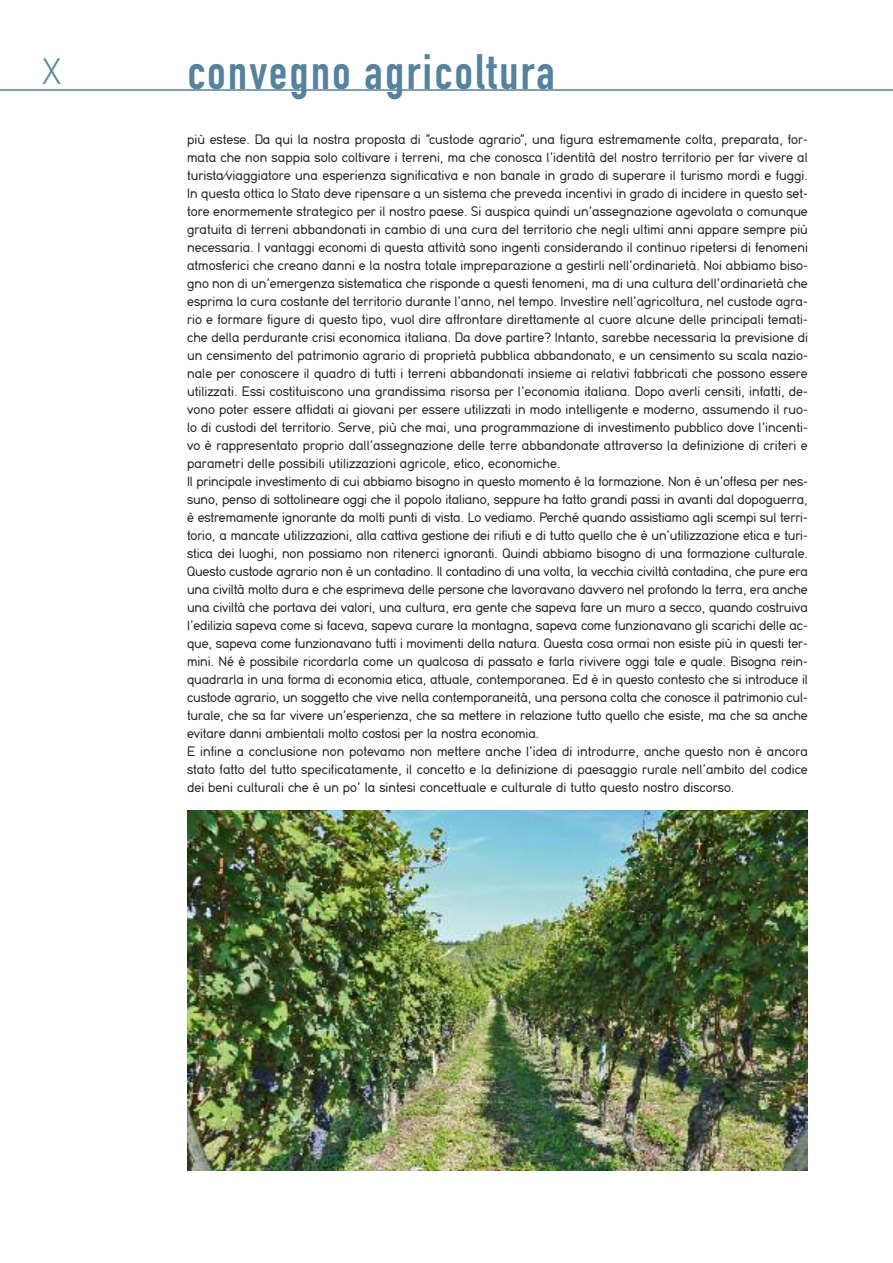
<style>
.page{position:relative;width:893px;height:1263px;background:#fff}
.page>*{position:absolute;margin:0;border:0;box-sizing:border-box;transform-origin:0 0}
.t1{font:700 48.9px "DIN Condensed";letter-spacing:.05em;color:#55829d}
.t2{font:36px "DIN Light Alternate";color:#55829d}
.t3{font:14.25px/18px "Din 17";color:#272526}
</style>
<div class="page">
<hr style="left:0;top:89px;width:893px;height:2px;background:#55829d">
<img style="left:187px;top:810px;width:621px;height:360px">
<h2 class="t2" style="left:42px;top:50px;width:21px">X</h2>
<h1 class="t1" style="left:187px;top:43px;width:369px">convegno agricoltura</h1>
<p class="t3" style="left:187px;top:132px;width:622px">più estese. Da qui la nostra proposta di “custode agrario”, una figura estremamente colta, preparata, for&shy;mata che non sappia solo coltivare i terreni, ma che conosca l’identità del nostro territorio per far vivere al turista/viaggiatore una esperienza significativa e non banale in grado di superare il turismo mordi e fuggi.<br>In questa ottica lo Stato deve ripensare a un sistema che preveda incentivi in grado di incidere in questo set&shy;tore enormemente strategico per il nostro paese. Si auspica quindi un’assegnazione agevolata o comunque gratuita di terreni abbandonati in cambio di una cura del territorio che negli ultimi anni appare sempre più necessaria. I vantaggi economi di questa attività sono ingenti considerando il continuo ripetersi di fenomeni atmosferici che creano danni e la nostra totale impreparazione a gestirli nell’ordinarietà. Noi abbiamo biso&shy;gno non di un’emergenza sistematica che risponde a questi fenomeni, ma di una cultura dell’ordinarietà che esprima la cura costante del territorio durante l’anno, nel tempo. Investire nell’agricoltura, nel custode agra&shy;rio e formare figure di questo tipo, vuol dire affrontare direttamente al cuore alcune delle principali temati&shy;che della perdurante crisi economica italiana. Da dove partire? Intanto, sarebbe necessaria la previsione di un censimento del patrimonio agrario di proprietà pubblica abbandonato, e un censimento su scala nazio&shy;nale per conoscere il quadro di tutti i terreni abbandonati insieme ai relativi fabbricati che possono essere utilizzati. Essi costituiscono una grandissima risorsa per l’economia italiana. Dopo averli censiti, infatti, de&shy;vono poter essere affidati ai giovani per essere utilizzati in modo intelligente e moderno, assumendo il ruo&shy;lo di custodi del territorio. Serve, più che mai, una programmazione di investimento pubblico dove l’incenti&shy;vo è rappresentato proprio dall’assegnazione delle terre abbandonate attraverso la definizione di criteri e parametri delle possibili utilizzazioni agricole, etico, economiche.<br>Il principale investimento di cui abbiamo bisogno in questo momento è la formazione. Non è un’offesa per nes&shy;suno, penso di sottolineare oggi che il popolo italiano, seppure ha fatto grandi passi in avanti dal dopoguerra, è estremamente ignorante da molti punti di vista. Lo vediamo. Perché quando assistiamo agli scempi sul terri&shy;torio, a mancate utilizzazioni, alla cattiva gestione dei rifiuti e di tutto quello che è un’utilizzazione etica e turi&shy;stica dei luoghi, non possiamo non ritenerci ignoranti. Quindi abbiamo bisogno di una formazione culturale.<br>Questo custode agrario non è un contadino. Il contadino di una volta, la vecchia civiltà contadina, che pure era una civiltà molto dura e che esprimeva delle persone che lavoravano davvero nel profondo la terra, era anche una civiltà che portava dei valori, una cultura, era gente che sapeva fare un muro a secco, quando costruiva l’edilizia sapeva come si faceva, sapeva curare la montagna, sapeva come funzionavano gli scarichi delle ac&shy;que, sapeva come funzionavano tutti i movimenti della natura. Questa cosa ormai non esiste più in questi ter&shy;mini. Né è possibile ricordarla come un qualcosa di passato e farla rivivere oggi tale e quale. Bisogna rein&shy;quadrarla in una forma di economia etica, attuale, contemporanea. Ed è in questo contesto che si introduce il custode agrario, un soggetto che vive nella contemporaneità, una persona colta che conosce il patrimonio cul&shy;turale, che sa far vivere un’esperienza, che sa mettere in relazione tutto quello che esiste, ma che sa anche evitare danni ambientali molto costosi per la nostra economia.<br>E infine a conclusione non potevamo non mettere anche l’idea di introdurre, anche questo non è ancora stato fatto del tutto specificatamente, il concetto e la definizione di paesaggio rurale nell’ambito del codice dei beni culturali che è un po’ la sintesi concettuale e culturale di tutto questo nostro discorso.</p>
</div>
